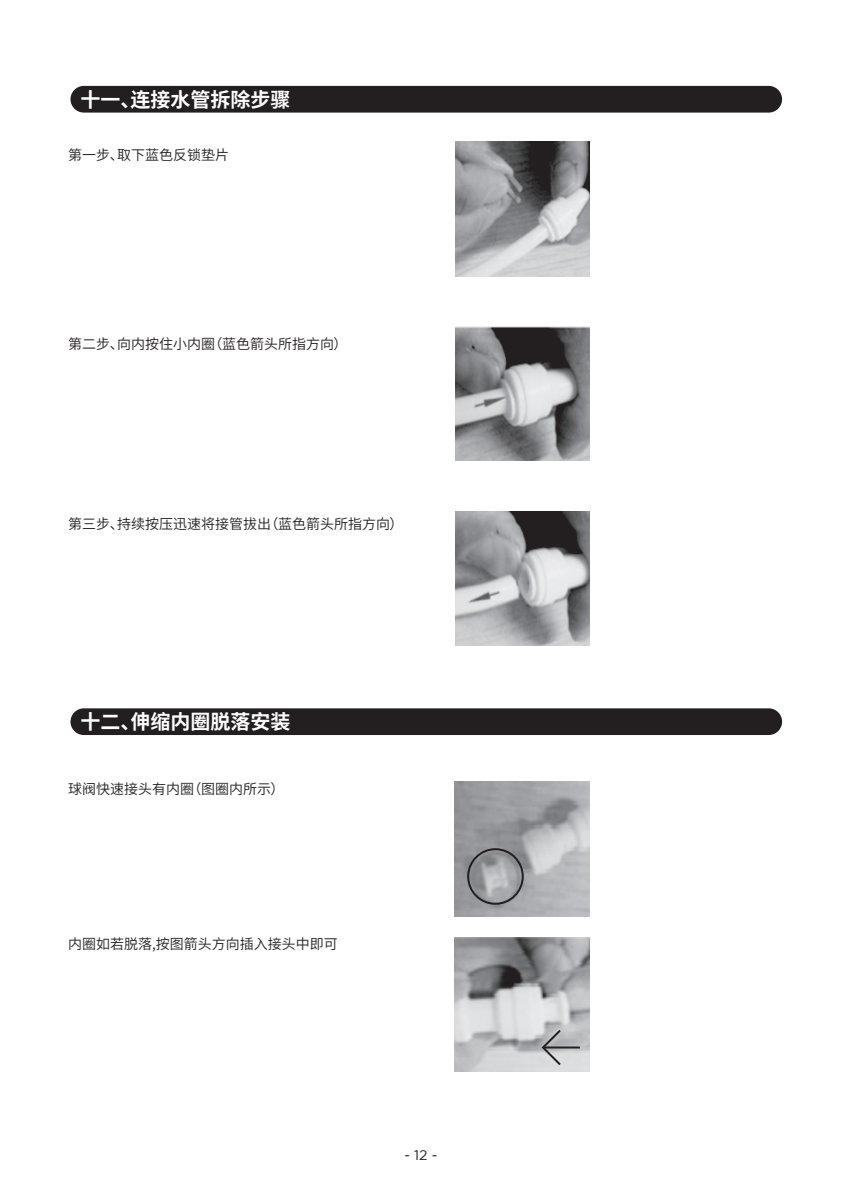
<style>
.page{position:relative;width:842px;height:1191px;background:#fff}
.page>*{position:absolute;margin:0;border:0;box-sizing:border-box;transform-origin:0 0}
.t1{font:700 20px "Source Han Sans CN";color:#fff}
.t2{font:14px "Source Han Sans CN";color:#231f20}
.t3{font:14px "Gotham";color:#231f20}
</style>
<div class="page">
<div style="left:70px;top:86px;width:712px;height:27px;background:#231f20;border-radius:13px"></div>
<div style="left:70px;top:708px;width:712px;height:27px;background:#231f20;border-radius:13px"></div>
<img style="left:455px;top:142px;width:134px;height:134px">
<img style="left:455px;top:326px;width:134px;height:135px">
<img style="left:455px;top:511px;width:134px;height:134px">
<img style="left:455px;top:937px;width:134px;height:134px">
<img style="left:455px;top:782px;width:134px;height:134px">
<hr style="left:543px;top:1046px;width:37px;height:2px;background:#231f20">
<svg style="left:540px;top:1027px;width:23px;height:40px"></svg>
<div style="left:467px;top:848px;width:57px;height:56px;border:2px solid #231f20;border-radius:50%"></div>
<h1 class="t1" style="left:80px;top:88px;width:211px">十一、连接水管拆除步骤</h1>
<p class="t2" style="left:68px;top:147px;width:162px">第一步、取下蓝色反锁垫片</p>
<p class="t2" style="left:68px;top:336px;width:281px">第二步、向内按住小内圈（蓝色箭头所指方向）</p>
<p class="t2" style="left:68px;top:516px;width:337px">第三步、持续按压迅速将接管拔出（蓝色箭头所指方向）</p>
<h1 class="t1" style="left:80px;top:711px;width:211px">十二、伸缩内圈脱落安装</h1>
<p class="t2" style="left:68px;top:781px;width:218px">球阀快速接头有内圈（图圈内所示）</p>
<p class="t2" style="left:68px;top:936px;width:271px">内圈如若脱落,按图箭头方向插入接头中即可</p>
<p class="t3" style="left:404px;top:1147px;width:35px">- 12 -</p>
</div>
